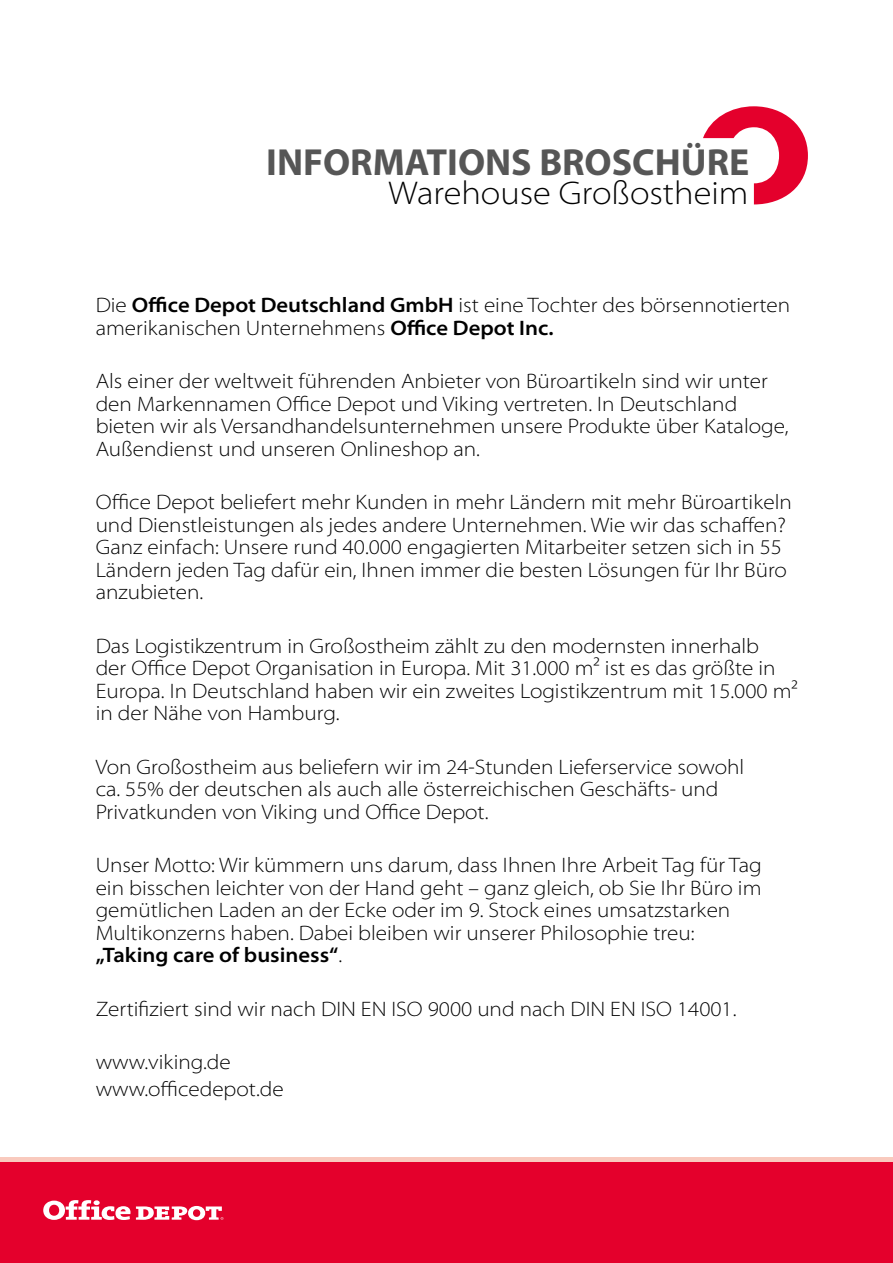
<style>
.page{position:relative;width:893px;height:1263px;background:#fff}
.page>*{position:absolute;margin:0;border:0;box-sizing:border-box;transform-origin:0 0}
.t1{font:700 37.8px "Myriad Pro";color:#565656}
.t2{font:300 semi-expanded 33px "Myriad Pro";color:#000}
.t3{font:300 semi-expanded 21px/22.5px "Myriad Pro";color:#000}
.s1{font-weight:600}
</style>
<div class="page">
<div style="left:0;top:1157px;width:893px;height:106px;background:#e4002c"></div>
<svg style="left:43px;top:1200px;width:180px;height:20px"></svg>
<div style="left:0;top:1157px;width:893px;height:5px;background:#f9cabe"></div>
<svg style="left:703px;top:106px;width:105px;height:98px"></svg>
<h1 class="t1" style="left:266px;top:141px;width:485px">INFORMATIONS BROSCHÜRE</h1>
<h2 class="t2" style="left:389px;top:175px;width:361px">Warehouse Großostheim</h2>
<p class="t3" style="left:96px;top:294px;width:696px">Die <span class="s1">Office Depot Deutschland GmbH</span> ist eine Tochter des börsennotierten amerikanischen Unternehmens <span class="s1">Office Depot Inc.</span></p>
<p class="t3" style="left:96px;top:370px;width:694px">Als einer der weltweit führenden Anbieter von Büroartikeln sind wir unter den Markennamen Office Depot und Viking vertreten. In Deutschland bieten wir als Versandhandelsunternehmen unsere Produkte über Kataloge, Außendienst und unseren Onlineshop an.</p>
<p class="t3" style="left:96px;top:491px;width:698px">Office Depot beliefert mehr Kunden in mehr Ländern mit mehr Büroartikeln und Dienstleistungen als jedes andere Unternehmen. Wie wir das schaffen?<br>Ganz einfach: Unsere rund 40.000 engagierten Mitarbeiter setzen sich in 55<br>Ländern jeden Tag dafür ein, Ihnen immer die besten Lösungen für Ihr Büro anzubieten.</p>
<p class="t3" style="left:96px;top:634px;width:704px">Das Logistikzentrum in Großostheim zählt zu den modernsten innerhalb<br>der Office Depot Organisation in Europa. Mit 31.000 m² ist es das größte in Europa. In Deutschland haben wir ein zweites Logistikzentrum mit 15.000 m² in der Nähe von Hamburg.</p>
<p class="t3" style="left:96px;top:755px;width:650px">Von Großostheim aus beliefern wir im 24-Stunden Lieferservice sowohl ca. 55% der deutschen als auch alle österreichischen Geschäfts- und<br>Privatkunden von Viking und Office Depot.</p>
<p class="t3" style="left:96px;top:854px;width:668px">Unser Motto: Wir kümmern uns darum, dass Ihnen Ihre Arbeit Tag für Tag ein bisschen leichter von der Hand geht – ganz gleich, ob Sie Ihr Büro im gemütlichen Laden an der Ecke oder im 9. Stock eines umsatzstarken Multikonzerns haben. Dabei bleiben wir unserer Philosophie treu: <span class="s1">„Taking care of business“</span>.</p>
<p class="t3" style="left:96px;top:997px;width:642px">Zertifiziert sind wir nach DIN EN ISO 9000 und nach DIN EN ISO 14001.</p>
<p class="t3" style="left:96px;top:1049px;width:190px;line-height:26.7px">www.viking.de www.officedepot.de</p>
</div>
